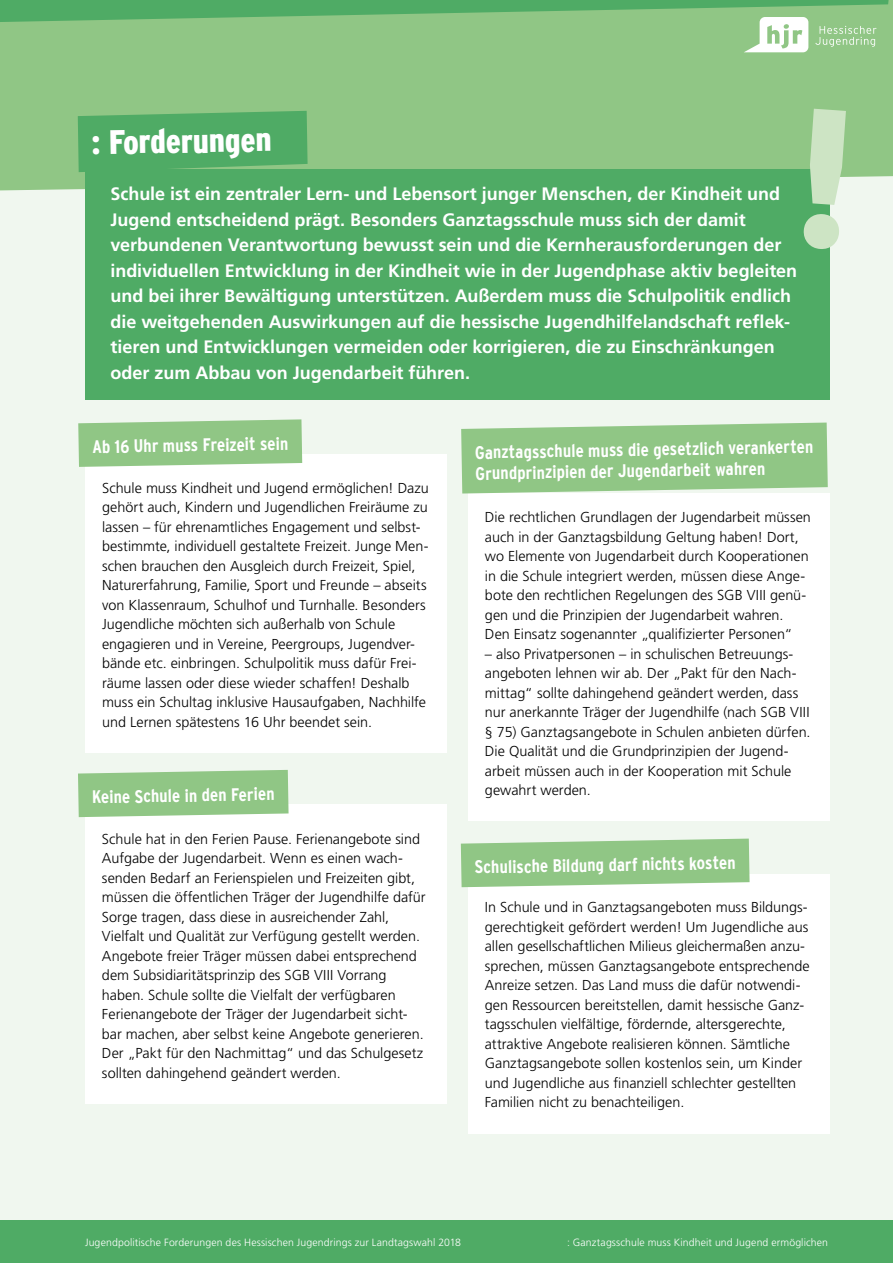
<style>
.page{position:relative;width:893px;height:1263px;background:#f0f7ef}
.page>*{position:absolute;margin:0;border:0;box-sizing:border-box;transform-origin:0 0}
.t1{font:900 condensed 33.75px "Interstate Plus";color:#fff}
.t2{font:700 18px/25.5px "Frutiger LT Std";color:#fff}
.t3{font:700 condensed 18px/21px "Interstate";color:#fff}
.t4{font:300 14.4px/19.5px "Frutiger LT Std";color:#000}
.t5{font:300 10.5px "Frutiger LT Std";letter-spacing:.01em;color:#fff}
</style>
<div class="page">
<div style="left:0;top:0;width:893px;height:190px;background:#90c685"></div>
<div style="left:85px;top:170px;width:744px;height:230px;background:#4fab65"></div>
<svg style="left:803px;top:109px;width:43px;height:140px"></svg>
<svg style="left:78px;top:111px;width:230px;height:61px;background:#53ac67"></svg>
<div style="left:85px;top:454px;width:362px;height:298px;background:#fff"></div>
<svg style="left:78px;top:419px;width:224px;height:48px;background:#99cb8f"></svg>
<div style="left:468px;top:493px;width:362px;height:328px;background:#fff"></div>
<svg style="left:461px;top:423px;width:367px;height:70px;background:#97c98d"></svg>
<div style="left:468px;top:873px;width:361px;height:260px;background:#fff"></div>
<svg style="left:461px;top:838px;width:289px;height:49px;background:#9bcb91"></svg>
<div style="left:85px;top:804px;width:362px;height:299px;background:#fff"></div>
<svg style="left:78px;top:770px;width:211px;height:47px;background:#97ca8d"></svg>
<div style="left:0;top:1220px;width:893px;height:43px;background:#4fab65"></div>
<svg style="left:0;top:0;width:889px;height:52px;background:#83c181"></svg>
<h1 class="t1" style="left:91px;top:124px;width:181px;rotate:-1deg">: Forderungen</h1>
<p class="t2" style="left:111px;top:181px;width:688px">Schule ist ein zentraler Lern- und Lebensort junger Menschen, der Kindheit und Jugend entscheidend prägt. Besonders Ganztagsschule muss sich der damit verbundenen Verantwortung bewusst sein und die Kernherausforderungen der individuellen Entwicklung in der Kindheit wie in der Jugendphase aktiv begleiten und bei ihrer Bewältigung unterstützen. Außerdem muss die Schulpolitik endlich die weitgehenden Auswirkungen auf die hessische Jugendhilfelandschaft reflek&shy;tieren und Entwicklungen vermeiden oder korrigieren, die zu Einschränkungen oder zum Abbau von Jugendarbeit führen.</p>
<p class="t3" style="left:92px;top:436px;width:198px;rotate:-1deg">Ab 16 Uhr muss Freizeit sein</p>
<p class="t4" style="left:102px;top:478px;width:328px">Schule muss Kindheit und Jugend ermöglichen! Dazu gehört auch, Kindern und Jugendlichen Freiräume zu lassen – für ehrenamtliches Engagement und selbst&shy;bestimmte, individuell gestaltete Freizeit. Junge Men&shy;schen brauchen den Ausgleich durch Freizeit, Spiel, Naturerfahrung, Familie, Sport und Freunde – abseits von Klassenraum, Schulhof und Turnhalle. Besonders Jugendliche möchten sich außerhalb von Schule engagieren und in Vereine, Peergroups, Jugendver&shy;bände etc. einbringen. Schulpolitik muss dafür Frei&shy;räume lassen oder diese wieder schaffen! Deshalb muss ein Schultag inklusive Hausaufgaben, Nachhilfe und Lernen spätestens 16 Uhr beendet sein.</p>
<p class="t3" style="left:92px;top:786px;width:184px;rotate:-1deg">Keine Schule in den Ferien</p>
<p class="t4" style="left:102px;top:829px;width:325px">Schule hat in den Ferien Pause. Ferienangebote sind Aufgabe der Jugendarbeit. Wenn es einen wach&shy;senden Bedarf an Ferienspielen und Freizeiten gibt, müssen die öffentlichen Träger der Jugendhilfe dafür Sorge tragen, dass diese in ausreichender Zahl, Vielfalt und Qualität zur Verfügung gestellt werden.<br>Angebote freier Träger müssen dabei entsprechend dem Subsidiaritätsprinzip des SGB VIII Vorrang haben. Schule sollte die Vielfalt der verfügbaren Ferienangebote der Träger der Jugendarbeit sicht&shy;bar machen, aber selbst keine Angebote generieren.<br>Der „Pakt für den Nachmittag“ und das Schulgesetz sollten dahingehend geändert werden.</p>
<p class="t3" style="left:475px;top:442px;width:340px;rotate:-1deg">Ganztagsschule muss die gesetzlich verankerten<br>Grundprinzipien der Jugendarbeit wahren</p>
<p class="t4" style="left:485px;top:507px;width:327px">Die rechtlichen Grundlagen der Jugendarbeit müssen auch in der Ganztagsbildung Geltung haben! Dort, wo Elemente von Jugendarbeit durch Kooperationen in die Schule integriert werden, müssen diese Ange&shy;bote den rechtlichen Regelungen des SGB VIII genü&shy;gen und die Prinzipien der Jugendarbeit wahren.<br>Den Einsatz sogenannter „qualifizierter Personen“</p>
<p class="t4" style="left:485px;top:644px;width:327px">– also Privatpersonen – in schulischen Betreuungs&shy;angeboten lehnen wir ab. Der „Pakt für den Nach&shy;mittag“ sollte dahingehend geändert werden, dass nur anerkannte Träger der Jugendhilfe (nach SGB VIII § 75) Ganztagsangebote in Schulen anbieten dürfen.<br>Die Qualität und die Grundprinzipien der Jugend&shy;arbeit müssen auch in der Kooperation mit Schule gewahrt werden.</p>
<p class="t3" style="left:475px;top:856px;width:262px;rotate:-1deg">Schulische Bildung darf nichts kosten</p>
<p class="t4" style="left:485px;top:897px;width:326px">In Schule und in Ganztagsangeboten muss Bildungs&shy;gerechtigkeit gefördert werden! Um Jugendliche aus allen gesellschaftlichen Milieus gleichermaßen anzu&shy;sprechen, müssen Ganztagsangebote entsprechende Anreize setzen. Das Land muss die dafür notwendi&shy;gen Ressourcen bereitstellen, damit hessische Ganz&shy;tagsschulen vielfältige, fördernde, altersgerechte, attraktive Angebote realisieren können. Sämtliche Ganztagsangebote sollen kostenlos sein, um Kinder und Jugendliche aus finanziell schlechter gestellten Familien nicht zu benachteiligen.</p>
<p class="t5" style="left:85px;top:1236px;width:378px">Jugendpolitische Forderungen des Hessischen Jugendrings zur Landtagswahl 2018</p>
<p class="t5" style="left:567px;top:1236px;width:263px">: Ganztagsschule muss Kindheit und Jugend ermöglichen</p>
</div>
